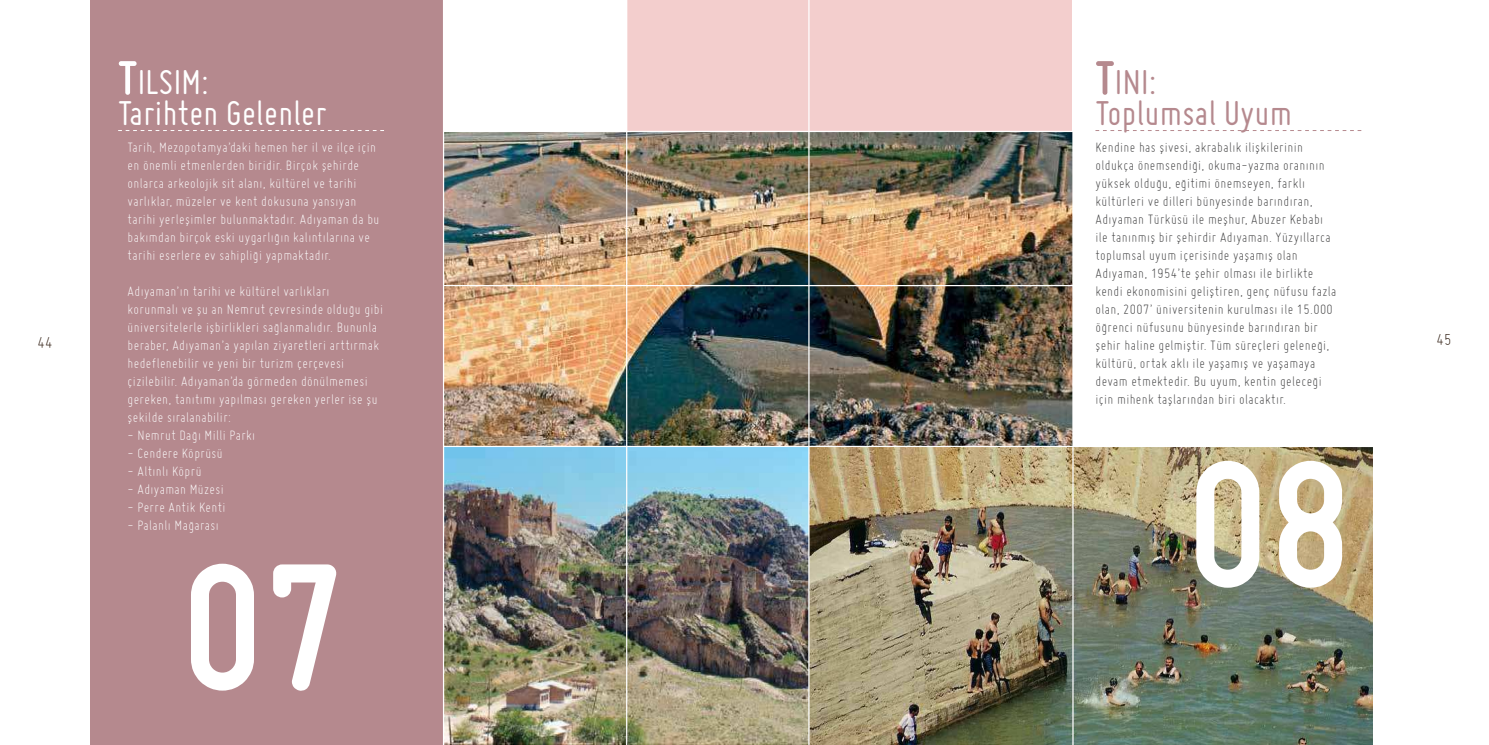
<style>
.page{position:relative;width:1489px;height:745px;background:#fff}
.page>*{position:absolute;margin:0;border:0;box-sizing:border-box;transform-origin:0 0}
.t1{font:700 187.5px "Miso";color:#fff}
.t2{font:37.5px/31.2px "Miso";letter-spacing:.01em;color:#fff}
.t3{font:37.5px/31.2px "Miso";letter-spacing:.01em;color:#b5898e}
.t4{font:300 17.5px "Miso";color:#301e12}
.t5{font:300 15px/18px "Miso";letter-spacing:.025em;color:#fff}
.t6{font:300 15px/18px "Miso";letter-spacing:.025em;color:#3a3a3b}
.s1{font-weight:700;font-size:50px}
</style>
<div class="page">
<div style="left:90px;top:0;width:353px;height:744px;background:#b5898e"></div>
<div style="left:627px;top:0;width:445px;height:744px;background:#f3cecd"></div>
<img style="left:444px;top:132px;width:628px;height:313px">
<img style="left:444px;top:447px;width:927px;height:297px">
<svg style="left:118px;top:130px;width:266px;height:1px"></svg>
<svg style="left:1095px;top:130px;width:266px;height:1px"></svg>
<hr style="left:1072px;top:0;width:1px;height:744px;background:#fff">
<hr style="left:626px;top:0;width:1px;height:744px;background:#fff">
<hr style="left:443px;top:445px;width:1045px;height:2px;background:#fff">
<hr style="left:443px;top:285px;width:630px;height:1px;background:#fff">
<hr style="left:443px;top:131px;width:630px;height:1px;background:#fff">
<hr style="left:808px;top:0;width:1px;height:744px;background:#fff">
<h2 class="t2" style="left:118px;top:66px;width:210px"><span class="s1">T</span>ILSIM:<br>Tarihten Gelenler</h2>
<h2 class="t3" style="left:1095px;top:66px;width:198px"><span class="s1">T</span>INI:<br>Toplumsal Uyum</h2>
<p class="t5" style="left:128px;top:137px;width:253px">Tarih, Mezopotamya’daki hemen her il ve ilçe için en önemli etmenlerden biridir. Birçok şehirde onlarca arkeolojik sit alanı, kültürel ve tarihi varlıklar, müzeler ve kent dokusuna yansıyan tarihi yerleşimler bulunmaktadır. Adıyaman da bu bakımdan birçok eski uygarlığın kalıntılarına ve tarihi eserlere ev sahipliği yapmaktadır.</p>
<p class="t5" style="left:128px;top:281px;width:257px">Adıyaman’ın tarihi ve kültürel varlıkları korunmalı ve şu an Nemrut çevresinde olduğu gibi üniversitelerle işbirlikleri sağlanmalıdır. Bununla beraber, Adıyaman’a yapılan ziyaretleri arttırmak hedeflenebilir ve yeni bir turizm çerçevesi çizilebilir. Adıyaman’da görmeden dönülmemesi gereken, tanıtımı yapılması gereken yerler ise şu şekilde sıralanabilir:</p>
<p class="t5" style="left:128px;top:425px;width:129px">- Nemrut Dağı Milli Parkı</p>
<p class="t5" style="left:128px;top:443px;width:97px">- Cendere Köprüsü</p>
<p class="t5" style="left:128px;top:461px;width:75px">- Altınlı Köprü</p>
<p class="t5" style="left:128px;top:479px;width:98px">- Adıyaman Müzesi</p>
<p class="t5" style="left:128px;top:497px;width:99px">- Perre Antik Kenti</p>
<p class="t5" style="left:128px;top:515px;width:93px">- Palanlı Mağarası</p>
<h1 class="t1" style="left:183px;top:529px;width:162px">07</h1>
<p class="t6" style="left:1095px;top:137px;width:242px">Kendine has şivesi, akrabalık ilişkilerinin oldukça önemsendiği, okuma-yazma oranının yüksek olduğu, eğitimi önemseyen, farklı kültürleri ve dilleri bünyesinde barındıran, Adıyaman Türküsü ile meşhur, Abuzer Kebabı ile tanınmış bir şehirdir Adıyaman. Yüzyıllarca toplumsal uyum içerisinde yaşamış olan Adıyaman, 1954’te şehir olması ile birlikte kendi ekonomisini geliştiren, genç nüfusu fazla olan, 2007’ üniversitenin kurulması ile 15.000 öğrenci nüfusunu bünyesinde barındıran bir şehir haline gelmiştir. Tüm süreçleri geleneği, kültürü, ortak aklı ile yaşamış ve yaşamaya devam etmektedir. Bu uyum, kentin geleceği için mihenk taşlarından biri olacaktır.</p>
<p class="t4" style="left:37px;top:332px;width:16px">44</p>
<p class="t4" style="left:1436px;top:328px;width:16px">45</p>
<h1 class="t1" style="left:1188px;top:427px;width:162px">08</h1>
</div>
